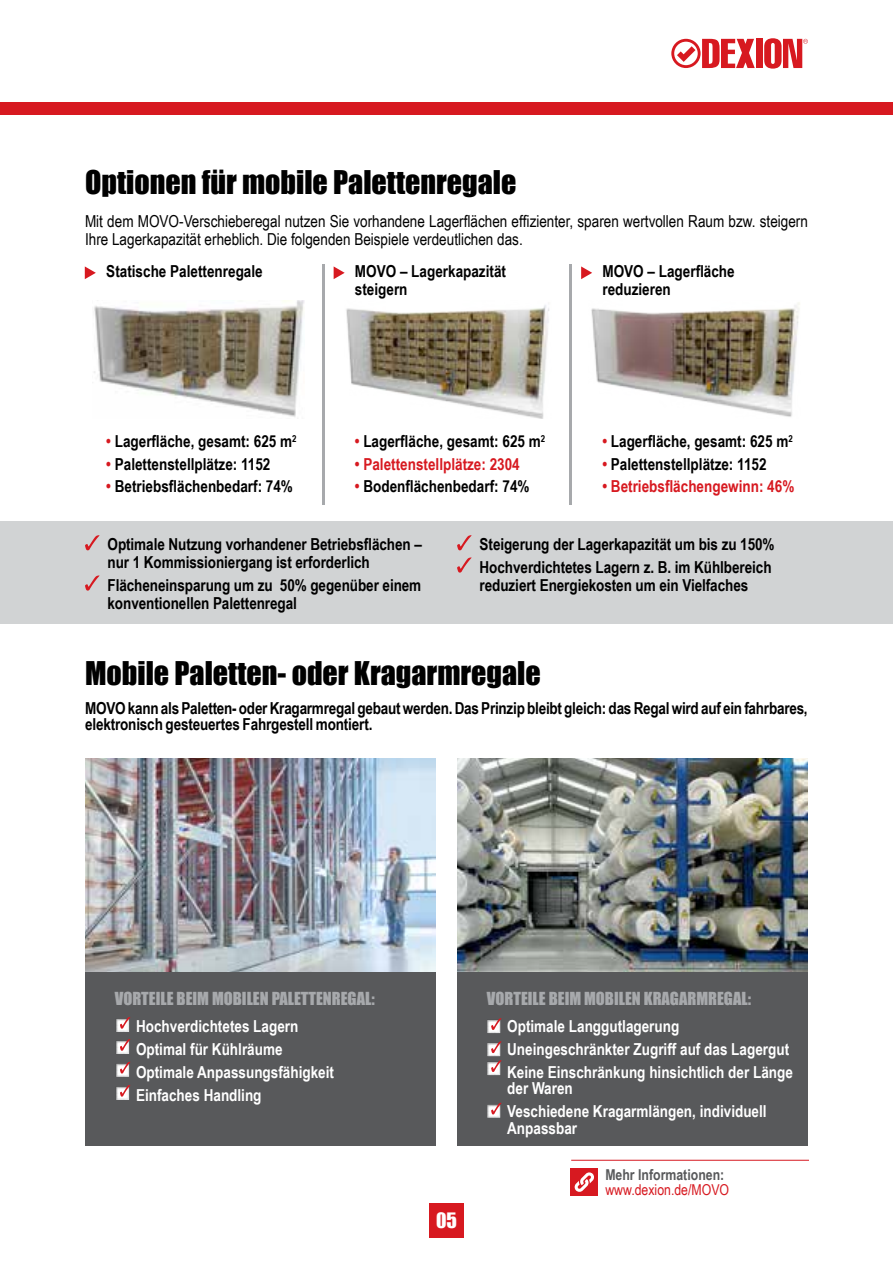
<style>
.page{position:relative;width:893px;height:1263px;background:#fff}
.page>*{position:absolute;margin:0;border:0;box-sizing:border-box;transform-origin:0 0}
.t1{font:30px "Impact";color:#000}
.t2{font:19.5px "Impact";color:#fff}
.t3{font:700 16.5px/18px "Arial Narrow";letter-spacing:-.005em;color:#000}
.t4{font:700 16.5px/23px "Arial Narrow";color:#fff}
.t5{font:16.5px/18px "Arial Narrow";color:#000}
.t6{font:16.5px "Impact";color:#a7a9ac}
.t7{font:700 16.5px "Arial Narrow";color:#d71920}
.t8{font:700 15px "Arial Narrow";color:#58595b}
.t9{font:15px "Arial Narrow";color:#d71920}
.s1{color:#d71920}
</style>
<div class="page">
<div style="left:0;top:102px;width:893px;height:13px;background:#d71920"></div>
<div style="left:429px;top:1203px;width:34px;height:34px;background:#d71920"></div>
<div style="left:756px;top:39px;width:6px;height:29px;background:#d71920"></div>
<svg style="left:671px;top:39px;width:84px;height:29px"></svg>
<svg style="left:764px;top:38px;width:44px;height:30px"></svg>
<img style="left:346px;top:305px;width:203px;height:114px">
<img style="left:591px;top:302px;width:209px;height:115px">
<img style="left:94px;top:301px;width:210px;height:116px">
<div style="left:570px;top:1168px;width:28px;height:28px;background:#d71920"></div>
<svg style="left:574px;top:1172px;width:20px;height:20px"></svg>
<hr style="left:571px;top:1160px;width:238px;height:1px;background:#d71920">
<div style="left:0;top:521px;width:893px;height:102px;background:#d1d3d4"></div>
<svg style="left:85px;top:535px;width:14px;height:15px"></svg>
<svg style="left:85px;top:575px;width:14px;height:16px"></svg>
<svg style="left:457px;top:535px;width:15px;height:15px"></svg>
<svg style="left:457px;top:557px;width:15px;height:16px"></svg>
<hr style="left:322px;top:265px;width:3px;height:240px;background:#a7a9ac">
<hr style="left:569px;top:265px;width:3px;height:240px;background:#a7a9ac">
<svg style="left:85px;top:266px;width:11px;height:13px"></svg>
<svg style="left:334px;top:266px;width:11px;height:13px"></svg>
<svg style="left:581px;top:266px;width:11px;height:13px"></svg>
<div style="left:85px;top:972px;width:351px;height:174px;background:#58595b"></div>
<div style="left:457px;top:972px;width:351px;height:174px;background:#58595b"></div>
<img style="left:85px;top:758px;width:351px;height:214px">
<div style="left:103px;top:1007px;width:40px;height:26px;background:#000;opacity:.5"></div>
<svg style="left:120px;top:1017px;width:10px;height:12px"></svg>
<div style="left:103px;top:1029px;width:40px;height:26px;background:#000;opacity:.5"></div>
<svg style="left:120px;top:1039px;width:10px;height:12px"></svg>
<div style="left:103px;top:1052px;width:40px;height:26px;background:#000;opacity:.5"></div>
<svg style="left:120px;top:1062px;width:10px;height:11px"></svg>
<div style="left:103px;top:1075px;width:40px;height:26px;background:#000;opacity:.5"></div>
<svg style="left:120px;top:1085px;width:10px;height:11px"></svg>
<img style="left:457px;top:758px;width:351px;height:214px">
<div style="left:474px;top:1008px;width:40px;height:26px;background:#000;opacity:.5"></div>
<svg style="left:491px;top:1018px;width:11px;height:12px"></svg>
<div style="left:474px;top:1032px;width:40px;height:25px;background:#58595b"></div>
<svg style="left:491px;top:1041px;width:11px;height:9px"></svg>
<div style="left:474px;top:1050px;width:40px;height:26px;background:#000;opacity:.5"></div>
<svg style="left:491px;top:1060px;width:11px;height:12px"></svg>
<div style="left:474px;top:1093px;width:40px;height:25px;background:#000;opacity:.5"></div>
<svg style="left:491px;top:1103px;width:11px;height:11px"></svg>
<h1 class="t1" style="left:85px;top:159px;width:433px">Optionen für mobile Palettenregale</h1>
<p class="t5" style="left:85px;top:212px;width:724px">Mit dem MOVO-Verschieberegal nutzen Sie vorhandene Lagerflächen effizienter, sparen wertvollen Raum bzw. steigern<br>Ihre Lagerkapazität erheblich. Die folgenden Beispiele verdeutlichen das.</p>
<p class="t3" style="left:106px;top:261px;width:158px">Statische Palettenregale</p>
<p class="t3" style="left:355px;top:261px;width:153px">MOVO – Lagerkapazität steigern</p>
<p class="t3" style="left:602px;top:261px;width:134px">MOVO – Lagerfläche reduzieren</p>
<p class="t3" style="left:106px;top:432px;width:192px"><span class="s1">•</span> Lagerfläche, gesamt: 625 m<sup>2</sup></p>
<p class="t3" style="left:106px;top:454px;width:166px"><span class="s1">•</span> Palettenstellplätze: 1152</p>
<p class="t3" style="left:106px;top:476px;width:188px"><span class="s1">•</span> Betriebsflächenbedarf: 74%</p>
<p class="t3" style="left:355px;top:432px;width:192px"><span class="s1">•</span> Lagerfläche, gesamt: 625 m<sup>2</sup></p>
<p class="t7" style="left:355px;top:451px;width:166px">• Palettenstellplätze: 2304</p>
<p class="t3" style="left:355px;top:476px;width:176px"><span class="s1">•</span> Bodenflächenbedarf: 74%</p>
<p class="t3" style="left:602px;top:432px;width:192px"><span class="s1">•</span> Lagerfläche, gesamt: 625 m<sup>2</sup></p>
<p class="t3" style="left:602px;top:454px;width:166px"><span class="s1">•</span> Palettenstellplätze: 1152</p>
<p class="t7" style="left:602px;top:474px;width:193px">• Betriebsflächengewinn: 46%</p>
<p class="t3" style="left:108px;top:535px;width:316px">Optimale Nutzung vorhandener Betriebsflächen – nur 1 Kommissioniergang ist erforderlich</p>
<p class="t3" style="left:108px;top:575px;width:315px">Flächeneinsparung um zu 50% gegenüber einem konventionellen Palettenregal</p>
<p class="t3" style="left:480px;top:533px;width:296px;line-height:22.2px">Steigerung der Lagerkapazität um bis zu 150%<br>Hochverdichtetes Lagern z. B. im Kühlbereich</p>
<p class="t3" style="left:480px;top:575px;width:270px">reduziert Energiekosten um ein Vielfaches</p>
<h1 class="t1" style="left:85px;top:649px;width:457px">Mobile Paletten- oder Kragarmregale</h1>
<p class="t3" style="left:85px;top:699px;width:724px;line-height:16.5px">MOVO kann als Paletten- oder Kragarmregal gebaut werden. Das Prinzip bleibt gleich: das Regal wird auf ein fahrbares, elektronisch gesteuertes Fahrgestell montiert.</p>
<p class="t6" style="left:115px;top:986px;width:261px">VORTEILE BEIM MOBILEN PALETTENREGAL:</p>
<p class="t4" style="left:136px;top:1014px;width:199px">Hochverdichtetes Lagern<br>Optimal für Kühlräume<br>Optimale Anpassungsfähigkeit<br>Einfaches Handling</p>
<p class="t2" style="left:436px;top:1205px;width:22px">05</p>
<p class="t6" style="left:487px;top:986px;width:266px">VORTEILE BEIM MOBILEN KRAGARMREGAL:</p>
<p class="t4" style="left:507px;top:1014px;width:287px">Optimale Langgutlagerung<br>Uneingeschränkter Zugriff auf das Lagergut<br>Keine Einschränkung hinsichtlich der Länge</p>
<p class="t4" style="left:507px;top:1076px;width:261px">der Waren<br>Veschiedene Kragarmlängen, individuell</p>
<p class="t4" style="left:507px;top:1116px;width:71px">Anpassbar</p>
<p class="t8" style="left:605px;top:1163px;width:120px">Mehr Informationen:</p>
<p class="t9" style="left:605px;top:1178px;width:125px">www.dexion.de/MOVO</p>
</div>
